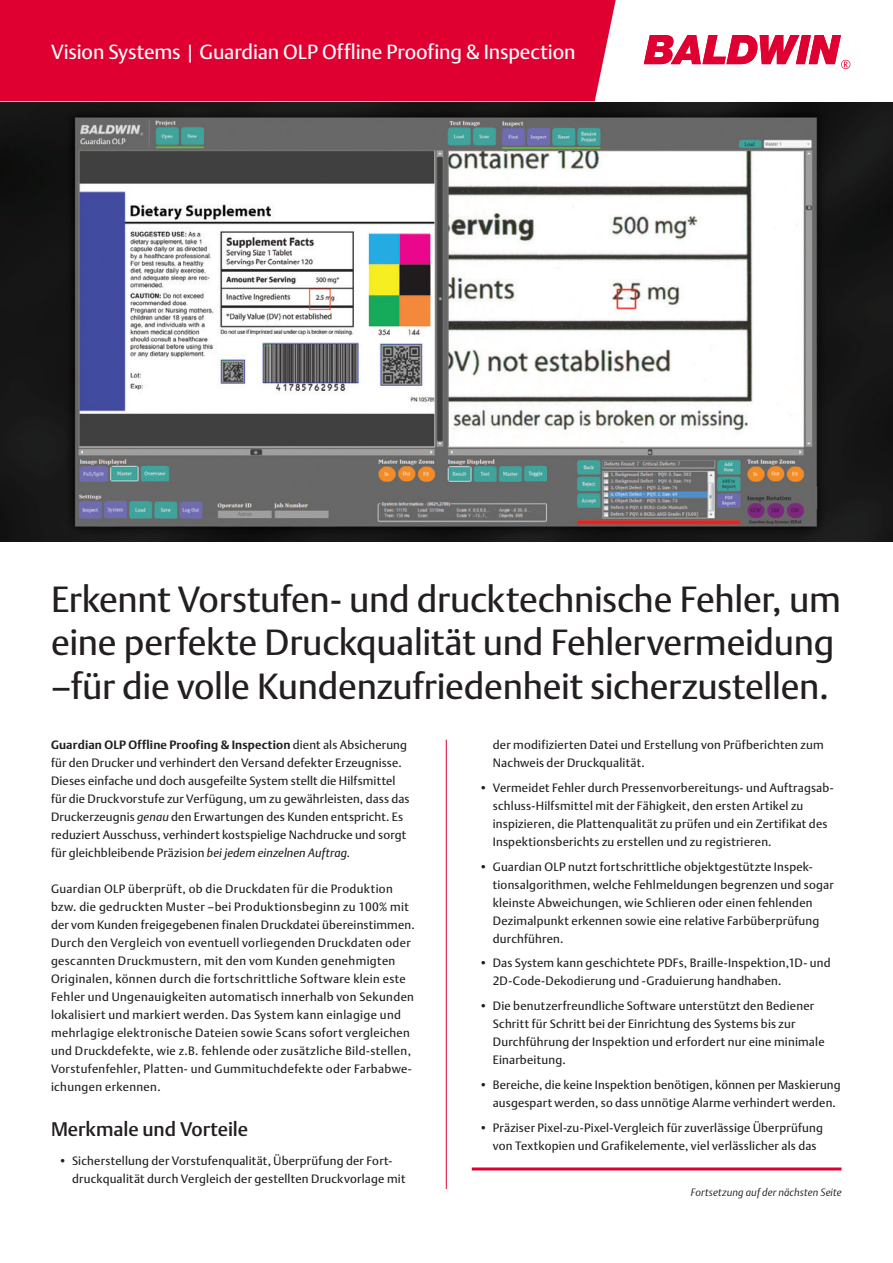
<style>
.page{position:relative;width:893px;height:1263px;background:#fff}
.page>*{position:absolute;margin:0;border:0;box-sizing:border-box;transform-origin:0 0}
.Heading_1{font:36px/43.2px "DTL Argo T";letter-spacing:-.01em;color:#231f20}
.Header__Publication{font:20.25px "DTL Argo T";letter-spacing:-.005em;color:#fff}
.Heading_3{font:500 19.5px "DTL Argo T";letter-spacing:-.005em;color:#231f20}
.Copy{font:12px/18px "DTL Argo T";letter-spacing:.02em;color:#231f20}
.Referal{font:italic 300 10.5px "DTL Argo T";letter-spacing:.015em;color:#231f20}
.s1{font-weight:300}
.s2{font-weight:700}
.s3{font-style:italic}
</style>
<div class="page">
<div style="left:0;top:0;width:616px;height:101px;background:#df0031"></div>
<svg style="left:644px;top:35px;width:206px;height:34px"></svg>
<img style="left:0;top:102px;width:893px;height:440px">
<hr style="left:472px;top:1167px;width:369px;height:3px;background:#df0031">
<hr style="left:446px;top:740px;width:1px;height:449px;background:#df0031">
<p class="Header__Publication" style="left:51px;top:40px;width:526px">Vision Systems <span class="s1">|</span> Guardian OLP Offline Proofing &amp; Inspection</p>
<p class="Heading_1" style="left:51px;top:577px;width:791px">Erkennt Vorstufen- und drucktechnische Fehler, um eine perfekte Druckqualität und Fehlervermeidung –für die volle Kundenzufriedenheit sicherzustellen.</p>
<p class="Copy" style="left:51px;top:736px;width:360px"><span class="s2">Guardian OLP Offline Proofing &amp; Inspection</span> dient als Absicherung für den Drucker und verhindert den Versand defekter Erzeugnisse.<br>Dieses einfache und doch ausgefeilte System stellt die Hilfsmittel für die Druckvorstufe zur Verfügung, um zu gewährleisten, dass das Druckerzeugnis <span class="s3">genau</span> den Erwartungen des Kunden entspricht. Es reduziert Ausschuss, verhindert kostspielige Nachdrucke und sorgt für gleichbleibende Präzision <span class="s3">bei jedem einzelnen Auftrag.</span></p>
<p class="Copy" style="left:51px;top:880px;width:365px">Guardian OLP überprüft, ob die Druckdaten für die Produktion bzw. die gedruckten Muster –bei Produktionsbeginn zu 100% mit der vom Kunden freigegebenen finalen Druckdatei übereinstimmen.<br>Durch den Vergleich von eventuell vorliegenden Druckdaten oder gescannten Druckmustern, mit den vom Kunden genehmigten Originalen, können durch die fortschrittliche Software klein este Fehler und Ungenauigkeiten automatisch innerhalb von Sekunden lokalisiert und markiert werden. Das System kann einlagige und mehrlagige elektronische Dateien sowie Scans sofort vergleichen und Druckdefekte, wie z.B. fehlende oder zusätzliche Bild-stellen, Vorstufenfehler, Platten- und Gummituchdefekte oder Farbabwe&shy;ichungen erkennen.</p>
<p class="Heading_3" style="left:51px;top:1117px;width:199px">Merkmale und Vorteile</p>
<p class="Copy" style="left:72px;top:1152px;width:335px;text-indent:-14px">• Sicherstellung der Vorstufenqualität, Überprüfung der Fort&shy;druckqualität durch Vergleich der gestellten Druckvorlage mit</p>
<p class="Copy" style="left:493px;top:736px;width:332px">der modifizierten Datei und Erstellung von Prüfberichten zum<br>Nachweis der Druckqualität.</p>
<p class="Copy" style="left:493px;top:778px;width:343px;text-indent:-14px">• Vermeidet Fehler durch Pressenvorbereitungs- und Auftragsab&shy;schluss-Hilfsmittel mit der Fähigkeit, den ersten Artikel zu inspizieren, die Plattenqualität zu prüfen und ein Zertifikat des Inspektionsberichts zu erstellen und zu registrieren.</p>
<p class="Copy" style="left:493px;top:857px;width:343px;text-indent:-14px">• Guardian OLP nutzt fortschrittliche objektgestützte Inspek&shy;tionsalgorithmen, welche Fehlmeldungen begrenzen und sogar kleinste Abweichungen, wie Schlieren oder einen fehlenden Dezimalpunkt erkennen sowie eine relative Farbüberprüfung durchführen.</p>
<p class="Copy" style="left:493px;top:954px;width:339px;text-indent:-14px">• Das System kann geschichtete PDFs, Braille-Inspektion,1D- und<br>2D-Code-Dekodierung und -Graduierung handhaben.</p>
<p class="Copy" style="left:493px;top:997px;width:333px;text-indent:-14px">• Die benutzerfreundliche Software unterstützt den Bediener Schritt für Schritt bei der Einrichtung des Systems bis zur Durchführung der Inspektion und erfordert nur eine minimale Einarbeitung.</p>
<p class="Copy" style="left:493px;top:1075px;width:349px;text-indent:-14px">• Bereiche, die keine Inspektion benötigen, können per Maskierung ausgespart werden, so dass unnötige Alarme verhindert werden.</p>
<p class="Copy" style="left:479px;top:1118px;width:345px;text-align:center">• Präziser Pixel-zu-Pixel-Vergleich für zuverlässige Überprüfung von Textkopien und Grafikelemente, viel verlässlicher als das</p>
<p class="Referal" style="left:691px;top:1186px;width:152px">Fortsetzung auf der nächsten Seite</p>
</div>
